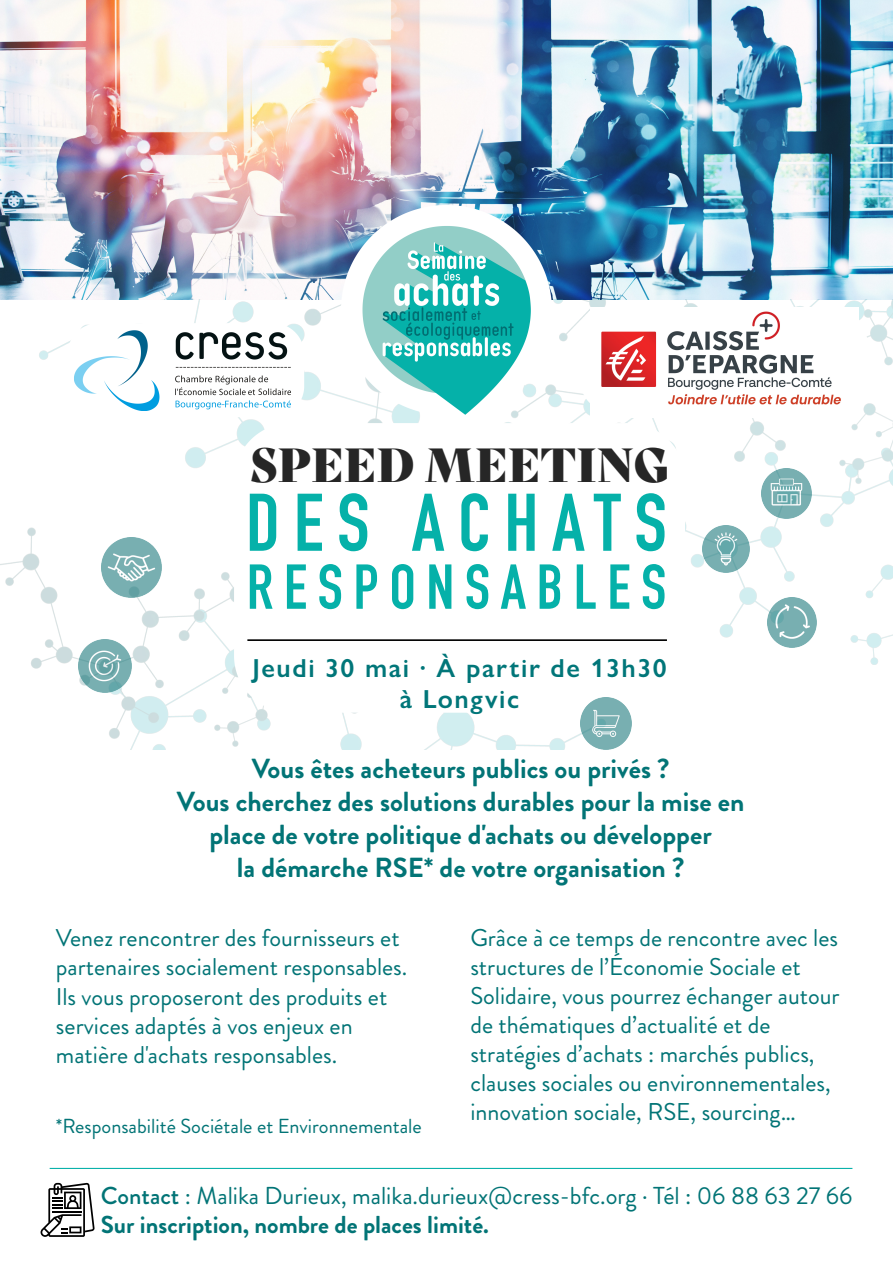
<style>
.page{position:relative;width:893px;height:1263px;background:#fff}
.page>*{position:absolute;margin:0;border:0;box-sizing:border-box;transform-origin:0 0}
.t1{font:80.25px "DIN Engschrift LT Pro";letter-spacing:.17em;color:#05b1a9}
.t2{font:62.25px "DIN Engschrift LT Pro";letter-spacing:.17em;color:#05b1a9}
.t3{font:46.5px "Bely Display";color:#262626}
.t4{font:700 27.6px/33.2px "Brandon Grotesque";color:#027476;text-align:center}
.t5{font:600 26.25px/31.2px "Gill Sans Nova";letter-spacing:.06em;color:#017679;text-align:center}
.t6{font:24.45px/29.4px "Brandon Grotesque";color:#027476}
.t7{font:24.3px/29.1px "Brandon Grotesque";color:#027476}
.t8{font:20.25px "Brandon Grotesque";color:#027476}
.s1{font-weight:500}
.s2{font-weight:700}
</style>
<div class="page">
<img style="left:0;top:0;width:893px;height:749px">
<hr style="left:50px;top:1168px;width:802px;height:1px;background:#05b1a9">
<svg style="left:68px;top:323px;width:236px;height:94px"></svg>
<img style="left:68px;top:330px;width:230px;height:81px">
<svg style="left:580px;top:318px;width:289px;height:94px"></svg>
<img style="left:342px;top:205px;width:209px;height:218px">
<svg style="left:234px;top:423px;width:451px;height:290px"></svg>
<hr style="left:247px;top:639px;width:420px;height:2px;background:#000">
<svg style="left:41px;top:1183px;width:54px;height:54px"></svg>
<img style="left:703px;top:526px;width:46px;height:46px">
<img style="left:762px;top:468px;width:50px;height:51px">
<img style="left:580px;top:698px;width:52px;height:51px">
<img style="left:78px;top:639px;width:53px;height:53px">
<img style="left:101px;top:538px;width:60px;height:60px">
<img style="left:767px;top:598px;width:50px;height:49px">
<img style="left:590px;top:308px;width:268px;height:109px">
<h3 class="t3" style="left:250px;top:428px;width:421px">SPEED MEETING</h3>
<h1 class="t1" style="left:246px;top:476px;width:422px">DES ACHATS</h1>
<h2 class="t2" style="left:247px;top:550px;width:421px">RESPONSABLES</h2>
<p class="t5" style="left:252px;top:652px;width:416px">Jeudi 30 mai · À partir de 13h30 à Longvic</p>
<p class="t4" style="left:177px;top:752px;width:569px">Vous êtes acheteurs publics ou privés ?<br>Vous cherchez des solutions durables pour la mise en place de votre politique d'achats ou développer<br>la démarche RSE* de votre organisation ?</p>
<p class="t7" style="left:56px;top:924px;width:353px">Venez rencontrer des fournisseurs et partenaires socialement responsables.<br>Ils vous proposeront des produits et services adaptés à vos enjeux en matière d'achats responsables.</p>
<p class="t8" style="left:56px;top:1112px;width:367px">*Responsabilité Sociétale et Environnementale</p>
<p class="t7" style="left:470px;top:923px;width:371px">Grâce à ce temps de rencontre avec les structures de l’Économie Sociale et Solidaire, vous pourrez échanger autour de thématiques d’actualité et de stratégies d’achats : marchés publics, clauses sociales ou environnementales, innovation sociale, RSE, sourcing…</p>
<p class="t6" style="left:101px;top:1181px;width:753px"><span class="s1">Contact</span> : Malika Durieux, malika.durieux@cress-bfc.org · Tél : 06 88 63 27 66<br><span class="s2">Sur inscription, nombre de places limité.</span></p>
</div>
